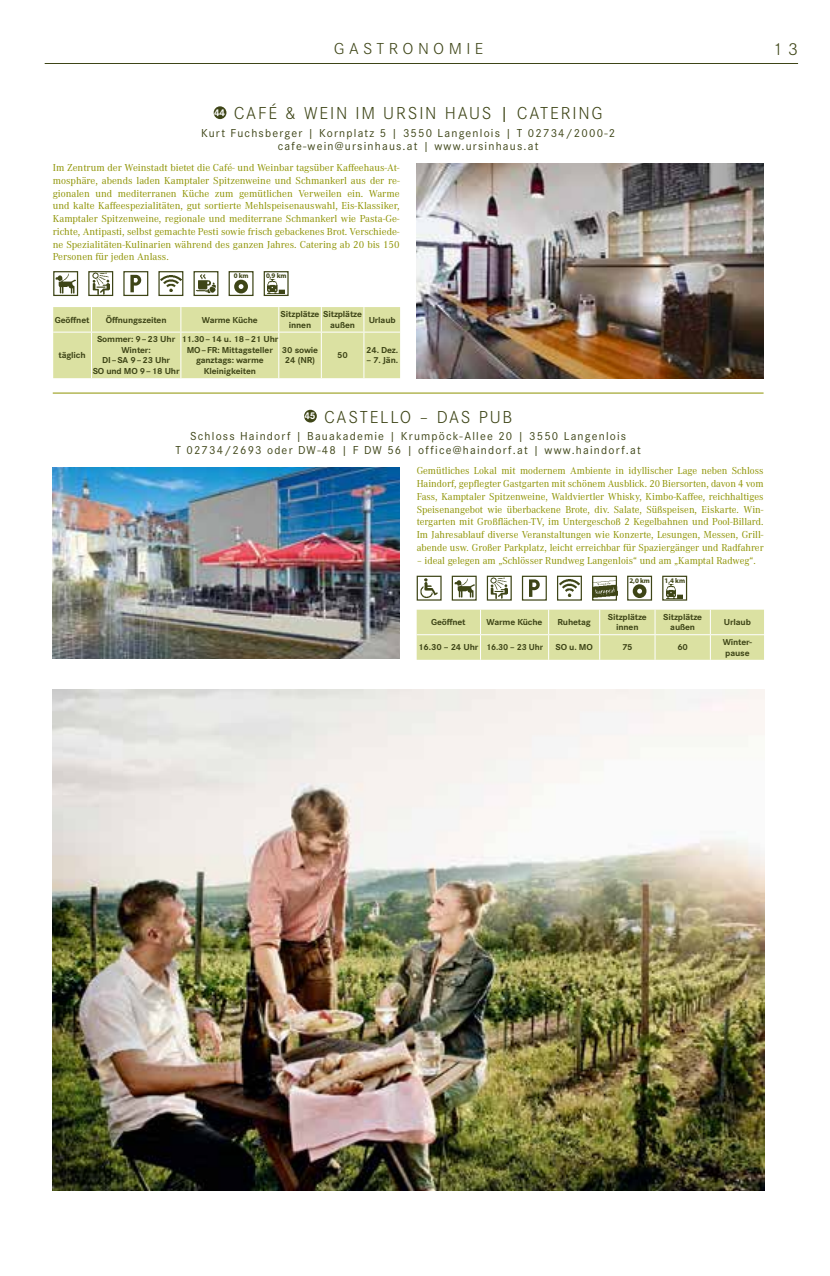
<style>
.page{position:relative;width:830px;height:1276px;background:#fff}
.page>*{position:absolute;margin:0;border:0;box-sizing:border-box;transform-origin:0 0}
.t1{font:300 18px "Corporate S";letter-spacing:.1em;color:#3e4517}
.t2{font:300 18px "Corporate S";letter-spacing:.1em;color:#3e4517;scale:1.05 1}
.t3{font:300 16.5px "Corporate S";letter-spacing:.25em;color:#3e4517;scale:1.05 1}
.t4{font:12px/13.5px "Corporate S Pro";letter-spacing:.1em;color:#3e4517;text-align:center}
.t5{font:10.5px/12.8px "Corporate A Pro";color:#8d9200;text-align:justify}
.t6{font:700 9px/10.5px "Corporate S Pro";letter-spacing:-.015em;color:#3e4517;text-align:center;scale:1.05 1}
.t7{font:700 7.05px "Myriad Pro";letter-spacing:-.005em;color:#3e4517}
.s1{font-family:"Corporate S Pro";font-weight:400}
</style>
<div class="page">
<hr style="left:45px;top:63px;width:752px;height:1px;background:#3e4517">
<div style="left:213px;top:106px;width:13px;height:13px;background:#3e4517;border-radius:50%"></div>
<div style="left:53px;top:307px;width:347px;height:71px;background:#dbe1a2"></div>
<hr style="left:363px;top:332px;width:1px;height:46px;background:#fff">
<img style="left:416px;top:164px;width:347px;height:214px">
<img style="left:55px;top:274px;width:21px;height:19px">
<div style="left:53px;top:271px;width:25px;height:25px;border:1px solid #3e4517"></div>
<img style="left:92px;top:273px;width:17px;height:21px">
<div style="left:88px;top:271px;width:25px;height:25px;border:1px solid #3e4517"></div>
<svg style="left:130px;top:275px;width:11px;height:17px"></svg>
<div style="left:123px;top:271px;width:25px;height:25px;border:1px solid #3e4517"></div>
<img style="left:268px;top:280px;width:16px;height:13px">
<div style="left:263px;top:271px;width:25px;height:25px;border:1px solid #3e4517"></div>
<div style="left:228px;top:271px;width:25px;height:25px;border:1px solid #3e4517"></div>
<div style="left:234px;top:280px;width:14px;height:13px;border:4px solid #3e4517;border-radius:50%"></div>
<img style="left:160px;top:275px;width:21px;height:17px">
<div style="left:158px;top:271px;width:25px;height:25px;border:1px solid #3e4517"></div>
<img style="left:195px;top:274px;width:21px;height:19px">
<div style="left:193px;top:271px;width:25px;height:25px;border:1px solid #3e4517"></div>
<div style="left:304px;top:410px;width:12px;height:12px;background:#3e4517;border-radius:50%"></div>
<img style="left:53px;top:467px;width:346px;height:191px">
<svg style="left:416px;top:609px;width:347px;height:51px;background:#dce2a6"></svg>
<hr style="left:710px;top:634px;width:53px;height:1px;background:#fff">
<img style="left:454px;top:578px;width:20px;height:20px">
<div style="left:451px;top:576px;width:25px;height:24px;border:1px solid #3e4517"></div>
<img style="left:490px;top:578px;width:17px;height:20px">
<div style="left:486px;top:576px;width:25px;height:24px;border:1px solid #3e4517"></div>
<svg style="left:529px;top:579px;width:10px;height:18px"></svg>
<div style="left:521px;top:576px;width:25px;height:24px;border:1px solid #3e4517"></div>
<img style="left:666px;top:584px;width:16px;height:14px">
<div style="left:662px;top:576px;width:24px;height:24px;border:1px solid #3e4517"></div>
<div style="left:626px;top:576px;width:25px;height:24px;border:1px solid #3e4517"></div>
<div style="left:632px;top:584px;width:14px;height:14px;border:4px solid #3e4517;border-radius:50%"></div>
<img style="left:558px;top:580px;width:21px;height:16px">
<div style="left:556px;top:576px;width:25px;height:24px;border:1px solid #3e4517"></div>
<img style="left:420px;top:578px;width:18px;height:20px">
<div style="left:416px;top:576px;width:25px;height:24px;border:1px solid #3e4517"></div>
<img style="left:593px;top:580px;width:21px;height:17px">
<div style="left:591px;top:576px;width:25px;height:24px;border:1px solid #3e4517"></div>
<img style="left:53px;top:689px;width:710px;height:502px">
<hr style="left:53px;top:392px;width:710px;height:1px;background:#8d9200">
<h2 class="t3" style="left:334px;top:37px;width:144px">GASTRONOMIE</h2>
<h1 class="t2" style="left:773px;top:37px;width:25px">1 3</h1>
<h1 class="t1" style="left:214px;top:101px;width:390px"><sup>44</sup> CAFÉ &amp; WEIN IM URSIN HAUS <span class="s1">|</span> CATERING</h1>
<p class="t4" style="left:201px;top:125px;width:415px">Kurt Fuchsberger | Kornplatz 5 | 3550 Langenlois | T 02734/2000-2 cafe-wein@ursinhaus.at | www.ursinhaus.at</p>
<p class="t5" style="left:53px;top:161px;width:348px">Im Zentrum der Weinstadt bietet die Café- und Weinbar tagsüber Kaffeehaus-At&shy;mosphäre, abends laden Kamptaler Spitzenweine und Schmankerl aus der re&shy;gionalen und mediterranen Küche zum gemütlichen Verweilen ein. Warme und kalte Kaffeespezialitäten, gut sortierte Mehlspeisenauswahl, Eis-Klassiker, Kamptaler Spitzenweine, regionale und mediterrane Schmankerl wie Pasta-Ge&shy;richte, Antipasti, selbst gemachte Pesti sowie frisch gebackenes Brot. Verschiede&shy;ne Spezialitäten-Kulinarien während des ganzen Jahres. Catering ab 20 bis 150<br>Personen für jeden Anlass.</p>
<p class="t7" style="left:234px;top:271px;width:16px">0 km</p>
<p class="t7" style="left:266px;top:271px;width:22px">0,9 km</p>
<p class="t6" style="left:55px;top:314px;width:34px">Geöffnet</p>
<p class="t6" style="left:106px;top:314px;width:59px">Öffnungszeiten</p>
<p class="t6" style="left:202px;top:314px;width:55px">Warme Küche</p>
<p class="t6" style="left:289px;top:308px;width:71px;text-align:left;text-indent:-8px">Sitzplätze Sitzplätze innen</p>
<p class="t6" style="left:368px;top:314px;width:27px">Urlaub</p>
<p class="t6" style="left:330px;top:319px;width:25px">außen</p>
<p class="t6" style="left:93px;top:333px;width:84px">Sommer: 9 – 23 Uhr<br>Winter:<br>DI – SA 9 – 23 Uhr<br>SO und MO 9 – 18 Uhr</p>
<p class="t6" style="left:181px;top:333px;width:94px">11.30 – 14 u. 18 – 21 Uhr<br>MO – FR: Mittagsteller ganztags: warme<br>Kleinigkeiten</p>
<p class="t6" style="left:282px;top:344px;width:36px">30 sowie<br>24 (NR)</p>
<p class="t6" style="left:337px;top:349px;width:12px">50</p>
<p class="t6" style="left:58px;top:349px;width:27px">täglich</p>
<p class="t6" style="left:366px;top:344px;width:32px">24. Dez.</p>
<p class="t6" style="left:366px;top:354px;width:32px">– 7. Jän.</p>
<h1 class="t1" style="left:304px;top:405px;width:209px"><sup>45</sup> CASTELLO – DAS PUB</h1>
<p class="t4" style="left:175px;top:429px;width:466px">Schloss Haindorf | Bauakademie | Krumpöck-Allee 20 | 3550 Langenlois<br>T 02734/2693 oder DW-48 | F DW 56 | office@haindorf.at | www.haindorf.at</p>
<p class="t5" style="left:416px;top:464px;width:348px">Gemütliches Lokal mit modernem Ambiente in idyllischer Lage neben Schloss Haindorf, gepflegter Gastgarten mit schönem Ausblick. 20 Biersorten, davon 4 vom Fass, Kamptaler Spitzenweine, Waldviertler Whisky, Kimbo-Kaffee, reichhaltiges Speisenangebot wie überbackene Brote, div. Salate, Süßspeisen, Eiskarte. Win&shy;tergarten mit Großflächen-TV, im Untergeschoß 2 Kegelbahnen und Pool-Billard.<br>Im Jahresablauf diverse Veranstaltungen wie Konzerte, Lesungen, Messen, Grill&shy;abende usw. Großer Parkplatz, leicht erreichbar für Spaziergänger und Radfahrer</p>
<p class="t5" style="left:416px;top:553px;width:340px">– ideal gelegen am „Schlösser Rundweg Langenlois“ und am „Kamptal Radweg“.</p>
<p class="t7" style="left:629px;top:576px;width:22px">2,0 km</p>
<p class="t7" style="left:664px;top:576px;width:22px">1,4 km</p>
<p class="t6" style="left:431px;top:616px;width:34px">Geöffnet</p>
<p class="t6" style="left:486px;top:616px;width:55px">Warme Küche</p>
<p class="t6" style="left:557px;top:616px;width:33px">Ruhetag</p>
<p class="t6" style="left:607px;top:611px;width:38px">Sitzplätze innen</p>
<p class="t6" style="left:663px;top:611px;width:38px">Sitzplätze außen</p>
<p class="t6" style="left:723px;top:616px;width:27px">Urlaub</p>
<p class="t6" style="left:418px;top:641px;width:120px">16.30 – 24 Uhr 16.30 – 23 Uhr</p>
<p class="t6" style="left:555px;top:641px;width:37px">SO u. MO</p>
<p class="t6" style="left:621px;top:641px;width:12px">75</p>
<p class="t6" style="left:677px;top:641px;width:12px">60</p>
<p class="t6" style="left:722px;top:636px;width:29px;text-align:left">Winter&shy;pause</p>
</div>
